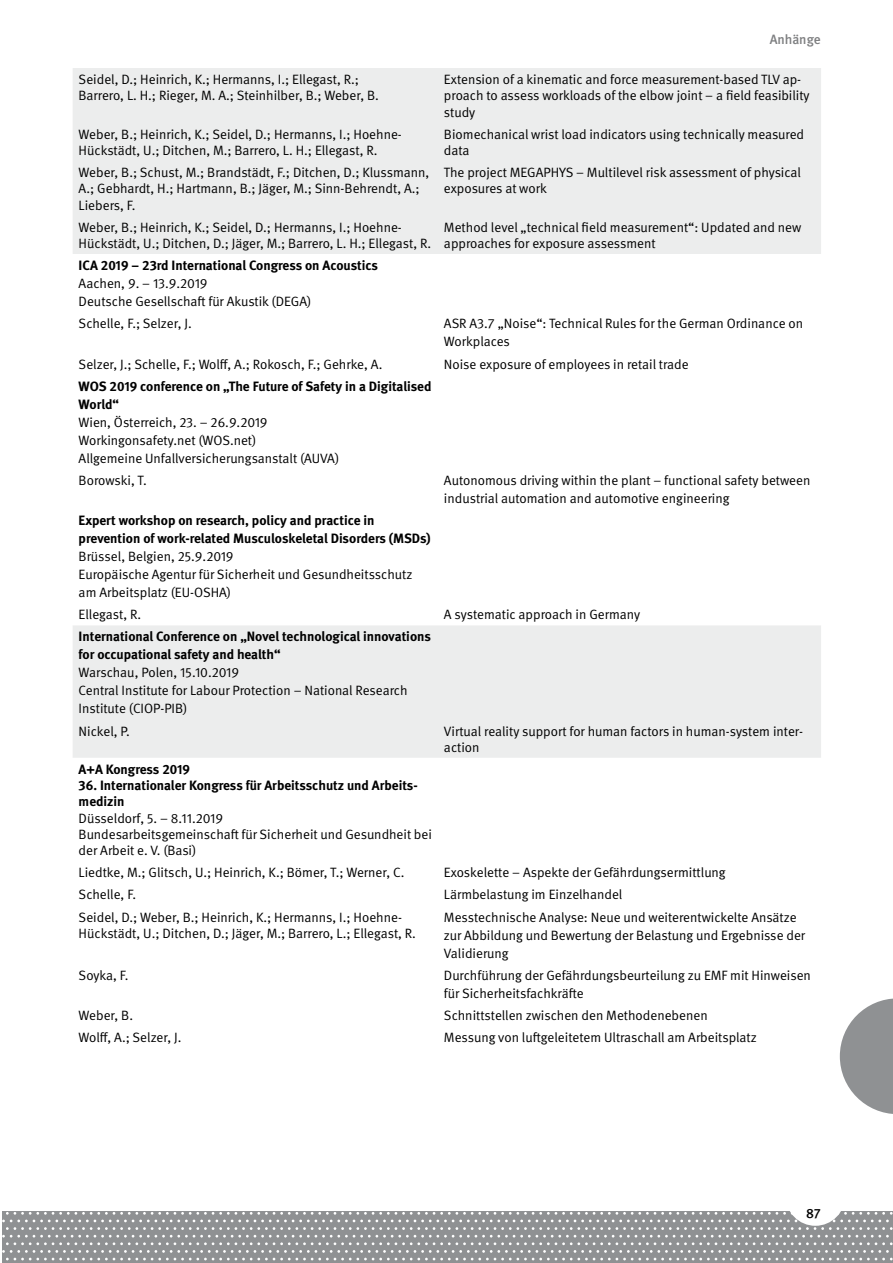
<style>
.page{position:relative;width:893px;height:1263px;background:#fff}
.page>*{position:absolute;margin:0;border:0;box-sizing:border-box;transform-origin:0 0}
.Tabellenzeile_normal{font:13.5px/16.2px "DGUV Meta";color:#000}
.Tabellenzeile_normal-2{font:700 13.5px/18px "DGUV Meta";color:#000}
.t1{font:500 13.5px "DGUV Meta";letter-spacing:-.005em;color:#7e7f81}
.t2{font:500 13.5px "DGUV Meta";color:#000}
.s1{font-weight:700}
</style>
<div class="page">
<div style="left:2px;top:1212px;width:891px;height:51px;background:#8f9193"></div>
<svg style="left:2px;top:1212px;width:891px;height:48px"></svg>
<div style="left:786px;top:1166px;width:59px;height:60px;background:#fff;border-radius:50%"></div>
<svg style="left:840px;top:998px;width:53px;height:116px"></svg>
<div style="left:73px;top:68px;width:748px;height:690px;background:#eceded"></div>
<svg style="left:73px;top:254px;width:748px;height:371px"></svg>
<p class="t1" style="left:770px;top:32px;width:52px">Anhänge</p>
<p class="Tabellenzeile_normal" style="left:79px;top:72px;width:302px">Seidel, D.; Heinrich, K.; Hermanns, I.; Ellegast, R.;<br>Barrero, L. H.; Rieger, M. A.; Steinhilber, B.; Weber, B.</p>
<p class="Tabellenzeile_normal" style="left:444px;top:72px;width:367px">Extension of a kinematic and force measurement-based TLV ap&shy;proach to assess workloads of the elbow joint – a field feasibility study</p>
<p class="Tabellenzeile_normal" style="left:79px;top:126px;width:323px">Weber, B.; Heinrich, K.; Seidel, D.; Hermanns, I.; Hoehne-<br>Hückstädt, U.; Ditchen, M.; Barrero, L. H.; Ellegast, R.</p>
<p class="Tabellenzeile_normal" style="left:444px;top:126px;width:362px">Biomechanical wrist load indicators using technically measured data</p>
<p class="Tabellenzeile_normal" style="left:79px;top:165px;width:352px">Weber, B.; Schust, M.; Brandstädt, F.; Ditchen, D.; Klussmann,<br>A.; Gebhardt, H.; Hartmann, B.; Jäger, M.; Sinn-Behrendt, A.;<br>Liebers, F.</p>
<p class="Tabellenzeile_normal" style="left:444px;top:165px;width:358px">The project MEGAPHYS – Multilevel risk assessment of physical exposures at work</p>
<p class="Tabellenzeile_normal" style="left:79px;top:219px;width:354px">Weber, B.; Heinrich, K.; Seidel, D.; Hermanns, I.; Hoehne-<br>Hückstädt, U.; Ditchen, D.; Jäger, M.; Barrero, L. H.; Ellegast, R.</p>
<p class="Tabellenzeile_normal" style="left:444px;top:219px;width:359px">Method level „technical field measurement“: Updated and new approaches for exposure assessment</p>
<p class="Tabellenzeile_normal-2" style="left:79px;top:257px;width:301px">ICA 2019 – 23rd International Congress on Acoustics</p>
<p class="Tabellenzeile_normal" style="left:79px;top:276px;width:130px">Aachen, 9. – 13.9.2019</p>
<p class="Tabellenzeile_normal" style="left:79px;top:294px;width:234px">Deutsche Gesellschaft für Akustik (DEGA)</p>
<p class="Tabellenzeile_normal" style="left:79px;top:316px;width:115px">Schelle, F.; Selzer, J.</p>
<p class="Tabellenzeile_normal" style="left:444px;top:315px;width:361px;line-height:18px">ASR A3.7 „Noise“: Technical Rules for the German Ordinance on<br>Workplaces</p>
<p class="Tabellenzeile_normal" style="left:79px;top:356px;width:305px">Selzer, J.; Schelle, F.; Wolff, A.; Rokosch, F.; Gehrke, A.</p>
<p class="Tabellenzeile_normal" style="left:444px;top:356px;width:246px">Noise exposure of employees in retail trade</p>
<p class="Tabellenzeile_normal-2" style="left:79px;top:377px;width:354px">WOS 2019 conference on „The Future of Safety in a Digitalised<br>World“</p>
<p class="Tabellenzeile_normal" style="left:79px;top:414px;width:190px">Wien, Österreich, 23. – 26.9.2019</p>
<p class="Tabellenzeile_normal" style="left:79px;top:432px;width:179px">Workingonsafety.net (WOS.net)</p>
<p class="Tabellenzeile_normal" style="left:79px;top:450px;width:262px">Allgemeine Unfallversicherungsanstalt (AUVA)</p>
<p class="Tabellenzeile_normal" style="left:79px;top:472px;width:70px">Borowski, T.</p>
<p class="Tabellenzeile_normal" style="left:444px;top:472px;width:368px">Autonomous driving within the plant – functional safety between</p>
<p class="Tabellenzeile_normal" style="left:444px;top:490px;width:287px">industrial automation and automotive engineering</p>
<p class="Tabellenzeile_normal" style="left:79px;top:512px;width:354px;line-height:18px"><span class="s1">Expert workshop on research, policy and practice in prevention of work-related Musculoskeletal Disorders (MSDs)<br></span>Brüssel, Belgien, 25.9.2019<br>Europäische Agentur für Sicherheit und Gesundheitsschutz am Arbeitsplatz (EU-OSHA)</p>
<p class="Tabellenzeile_normal" style="left:79px;top:607px;width:64px">Ellegast, R.</p>
<p class="Tabellenzeile_normal" style="left:444px;top:607px;width:198px">A systematic approach in Germany</p>
<p class="Tabellenzeile_normal-2" style="left:79px;top:628px;width:354px">International Conference on „Novel technological innovations for occupational safety and health“</p>
<p class="Tabellenzeile_normal" style="left:79px;top:665px;width:162px">Warschau, Polen, 15.10.2019</p>
<p class="Tabellenzeile_normal" style="left:79px;top:682px;width:330px;line-height:18px">Central Institute for Labour Protection – National Research<br>Institute (CIOP-PIB)</p>
<p class="Tabellenzeile_normal" style="left:79px;top:723px;width:53px">Nickel, P.</p>
<p class="Tabellenzeile_normal" style="left:444px;top:723px;width:360px">Virtual reality support for human factors in human-system inter&shy;action</p>
<p class="Tabellenzeile_normal-2" style="left:79px;top:761px;width:113px">A+A Kongress 2019</p>
<p class="Tabellenzeile_normal-2" style="left:79px;top:778px;width:340px;line-height:16.2px">36. Internationaler Kongress für Arbeitsschutz und Arbeits&shy;medizin</p>
<p class="Tabellenzeile_normal" style="left:79px;top:810px;width:146px">Düsseldorf, 5. – 8.11.2019</p>
<p class="Tabellenzeile_normal" style="left:79px;top:826px;width:355px">Bundesarbeitsgemeinschaft für Sicherheit und Gesundheit bei der Arbeit e. V. (Basi)</p>
<p class="Tabellenzeile_normal" style="left:79px;top:865px;width:327px">Liedtke, M.; Glitsch, U.; Heinrich, K.; Bömer, T.; Werner, C.</p>
<p class="Tabellenzeile_normal" style="left:444px;top:865px;width:283px">Exoskelette – Aspekte der Gefährdungsermittlung</p>
<p class="Tabellenzeile_normal" style="left:79px;top:887px;width:59px">Schelle, F.</p>
<p class="Tabellenzeile_normal" style="left:444px;top:887px;width:180px">Lärmbelastung im Einzelhandel</p>
<p class="Tabellenzeile_normal" style="left:79px;top:909px;width:339px">Seidel, D.; Weber, B.; Heinrich, K.; Hermanns, I.; Hoehne-<br>Hückstädt, U.; Ditchen, D.; Jäger, M.; Barrero, L.; Ellegast, R.</p>
<p class="Tabellenzeile_normal" style="left:444px;top:908px;width:363px;line-height:18px">Messtechnische Analyse: Neue und weiterentwickelte Ansätze zur Abbildung und Bewertung der Belastung und Ergebnisse der<br>Validierung</p>
<p class="Tabellenzeile_normal" style="left:79px;top:967px;width:51px">Soyka, F.</p>
<p class="Tabellenzeile_normal" style="left:444px;top:966px;width:368px;line-height:18px">Durchführung der Gefährdungsbeurteilung zu EMF mit Hinweisen für Sicherheitsfachkräfte</p>
<p class="Tabellenzeile_normal" style="left:79px;top:1007px;width:56px">Weber, B.</p>
<p class="Tabellenzeile_normal" style="left:444px;top:1007px;width:265px">Schnittstellen zwischen den Methodenebenen</p>
<p class="Tabellenzeile_normal" style="left:79px;top:1030px;width:104px">Wolff, A.; Selzer, J.</p>
<p class="Tabellenzeile_normal" style="left:444px;top:1030px;width:314px">Messung von luftgeleitetem Ultraschall am Arbeitsplatz</p>
<p class="t2" style="left:806px;top:1205px;width:16px">87</p>
</div>
